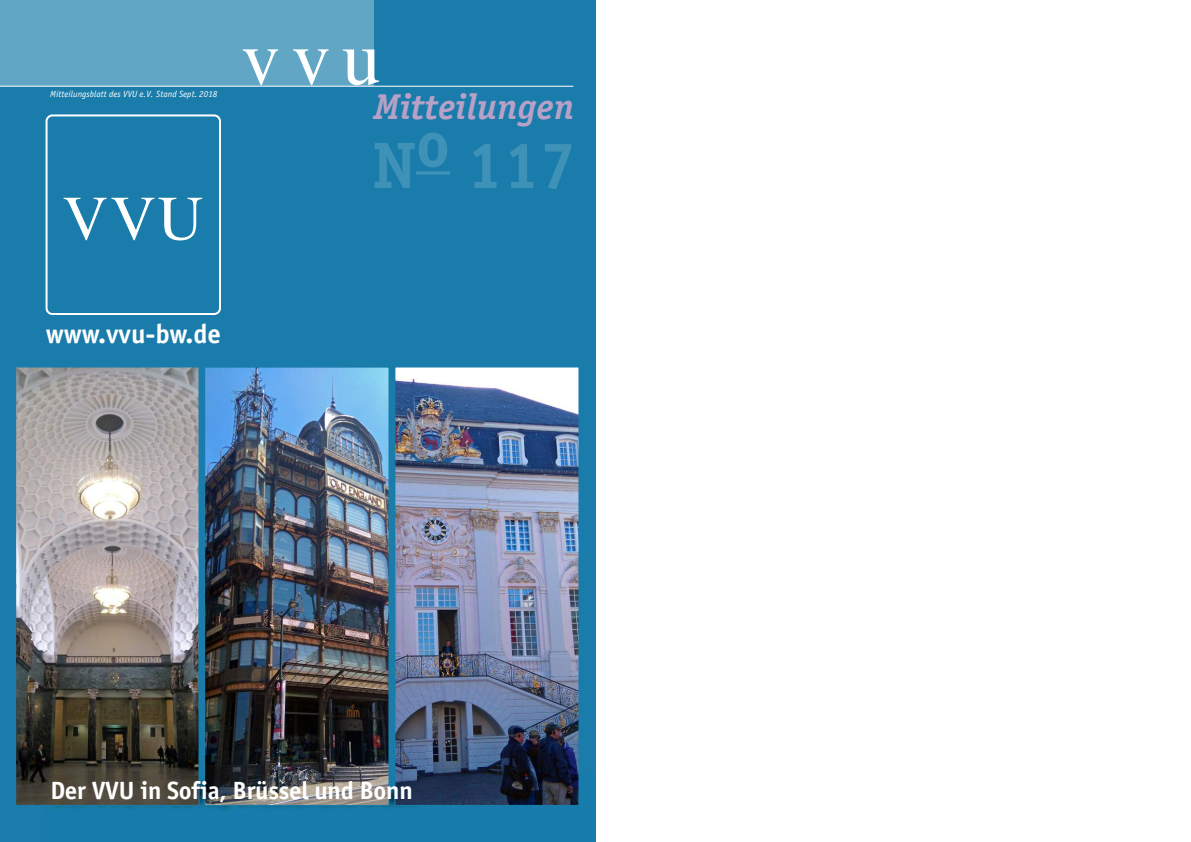
<style>
.page{position:relative;width:1191px;height:842px;background:#fff}
.page>*{position:absolute;margin:0;border:0;box-sizing:border-box;transform-origin:0 0}
.t1{font:700 65.9px "Officina Serif";color:#3e91b7}
.t2{font:63.2px "Times";color:#fff}
.t3{font:italic 700 36px "Officina Serif";letter-spacing:.005em;color:#b7a1c6}
.t4{font:700 27px "Officina Sans";color:#fff}
.t5{font:700 25px "Officina Sans";letter-spacing:-.01em;color:#fff}
.t6{font:italic 9px "Officina Sans";letter-spacing:.005em;color:#fff}
</style>
<div class="page">
<div style="left:0;top:0;width:595px;height:842px;background:#1a7caa"></div>
<div style="left:0;top:0;width:374px;height:86px;background:#62a6c5"></div>
<svg style="left:46px;top:114px;width:175px;height:201px"></svg>
<hr style="left:0;top:86px;width:573px;height:1px;background:#fff">
<hr style="left:416px;top:171px;width:34px;height:4px;background:#3e91b7">
<img style="left:55px;top:781px;width:362px;height:29px">
<img style="left:17px;top:368px;width:180px;height:436px">
<div style="left:15px;top:366px;width:184px;height:440px;border:1px solid #1a7caa"></div>
<img style="left:206px;top:369px;width:181px;height:435px">
<div style="left:204px;top:367px;width:185px;height:439px;border:1px solid #1a7caa"></div>
<img style="left:396px;top:368px;width:181px;height:436px">
<div style="left:394px;top:366px;width:185px;height:440px;border:1px solid #1a7caa"></div>
<p class="t6" style="left:50px;top:91px;width:169px">Mitteilungsblatt des VVU e.V. Stand Sept. 2018</p>
<h2 class="t2" style="left:63px;top:192px;width:142px">VVU</h2>
<h3 class="t3" style="left:241px;top:94px;width:334px"><sup>v</sup> <sup>v</sup> <sup>u</sup>Mitteilungen</h3>
<h1 class="t1" style="left:372px;top:141px;width:206px">No 117</h1>
<h3 class="t4" style="left:46px;top:323px;width:177px">www.vvu-bw.de</h3>
<h3 class="t5" style="left:50px;top:781px;width:364px">Der VVU in Sofia, Brüssel und Bonn</h3>
</div>
